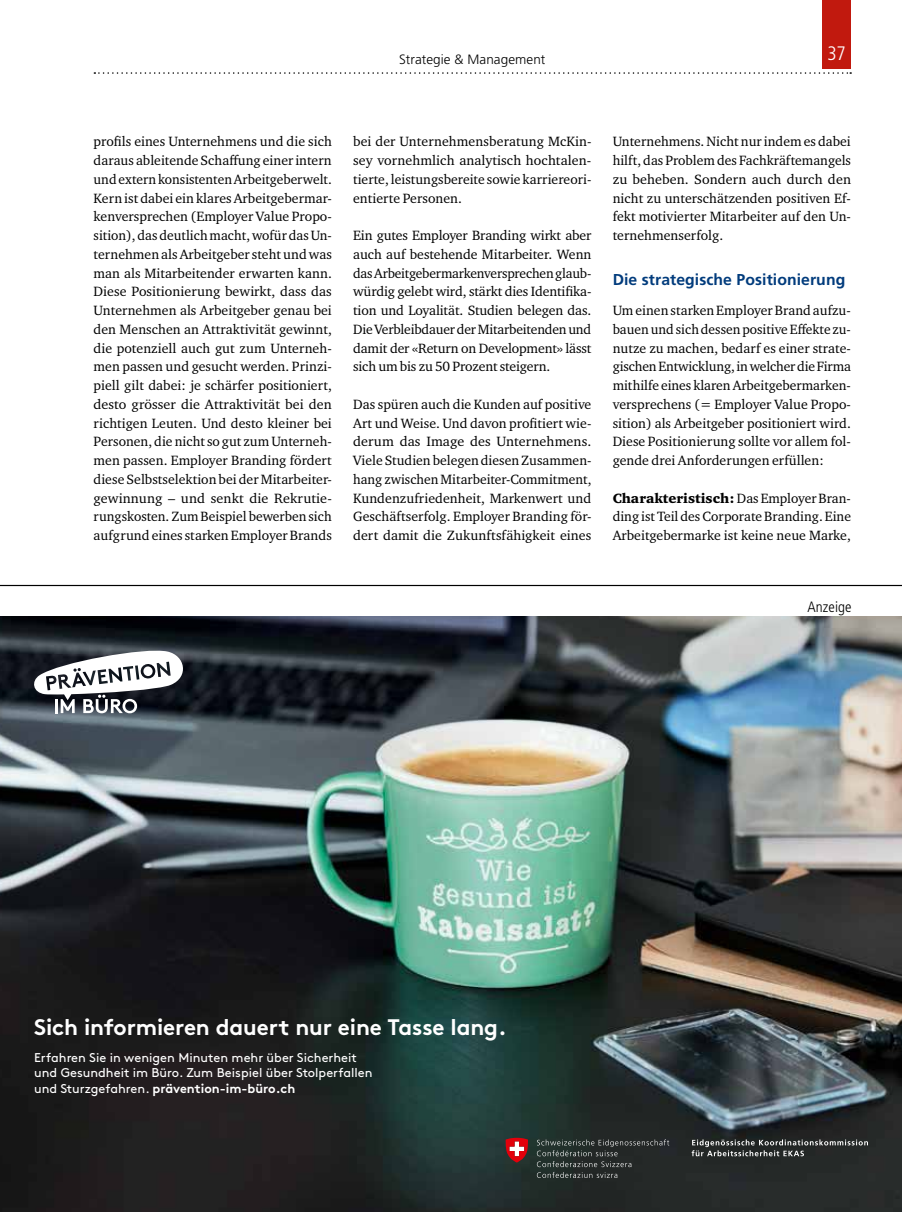
<style>
.page{position:relative;width:902px;height:1212px;background:#fff}
.page>*{position:absolute;margin:0;border:0;box-sizing:border-box;transform-origin:0 0}
.t1{font:700 22.5px "Brown";letter-spacing:-.005em;color:#fff}
.t2{font:300 condensed 19.5px "Frutiger LT Std";color:#fff}
.t3{font:700 15.75px "Frutiger LT Std";letter-spacing:.005em;color:#003b7c}
.t4{font:300 condensed 15px "Frutiger LT Std";letter-spacing:.005em;color:#000}
.t5{font:13.8px/18.8px "Charter ITC Std";letter-spacing:.005em;color:#000;text-align:justify}
.t6{font:300 13.5px "Frutiger LT Std";letter-spacing:.005em;color:#000}
.t7{font:12.75px/15.8px "Brown";color:#fff}
.s1{font-weight:900}
.s2{font-weight:700}
</style>
<div class="page">
<svg style="left:94px;top:72px;width:757px;height:2px"></svg>
<div style="left:822px;top:0;width:28px;height:68px;background:#c1190e"></div>
<hr style="left:0;top:585px;width:901px;height:1px;background:#000">
<img style="left:0;top:617px;width:901px;height:595px">
<svg style="left:34px;top:651px;width:149px;height:62px"></svg>
<svg style="left:94px;top:1138px;width:773px;height:40px;background:#2c2e2e"></svg>
<p class="t6" style="left:399px;top:51px;width:148px">Strategie &amp; Management</p>
<h2 class="t2" style="left:827px;top:42px;width:20px">37</h2>
<p class="t5" style="left:94px;top:132px;width:240px">profils eines Unternehmens und die sich daraus ableitende Schaffung einer intern und extern konsistenten Arbeitgeberwelt.<br>Kern ist dabei ein klares Arbeitgebermar&shy;kenversprechen (Employer Value Propo&shy;sition), das deutlich macht, wofür das Un&shy;ternehmen als Arbeitgeber steht und was man als Mitarbeitender erwarten kann.<br>Diese Positionierung bewirkt, dass das Unternehmen als Arbeitgeber genau bei den Menschen an Attraktivität gewinnt, die potenziell auch gut zum Unterneh&shy;men passen und gesucht werden. Prinzi&shy;piell gilt dabei: je schärfer positioniert, desto grösser die Attraktivität bei den richtigen Leuten. Und desto kleiner bei Personen, die nicht so gut zum Unterneh&shy;men passen. Employer Branding fördert diese Selbstselektion bei der Mitarbeiter&shy;gewinnung – und senkt die Rekrutie&shy;rungskosten. Zum Beispiel bewerben sich aufgrund eines starken Employer Brands</p>
<p class="t5" style="left:353px;top:132px;width:240px">bei der Unternehmensberatung McKin&shy;sey vornehmlich analytisch hochtalen&shy;tierte, leistungsbereite sowie karriereori&shy;entierte Personen.</p>
<p class="t5" style="left:353px;top:226px;width:240px">Ein gutes Employer Branding wirkt aber auch auf bestehende Mitarbeiter. Wenn das Arbeitgebermarkenversprechen glaub&shy;würdig gelebt wird, stärkt dies Identifika&shy;tion und Loyalität. Studien belegen das.<br>Die Verbleibdauer der Mitarbeitenden und damit der «Return on Development» lässt sich um bis zu 50 Prozent steigern.</p>
<p class="t5" style="left:353px;top:394px;width:240px">Das spüren auch die Kunden auf positive Art und Weise. Und davon profitiert wie&shy;derum das Image des Unternehmens.<br>Viele Studien belegen diesen Zusammen&shy;hang zwischen Mitarbeiter-Commitment, Kundenzufriedenheit, Markenwert und Geschäftserfolg. Employer Branding för&shy;dert damit die Zukunftsfähigkeit eines</p>
<p class="t5" style="left:612px;top:132px;width:240px">Unternehmens. Nicht nur indem es dabei hilft, das Problem des Fachkräftemangels zu beheben. Sondern auch durch den nicht zu unterschätzenden positiven Ef&shy;fekt motivierter Mitarbeiter auf den Un&shy;ternehmenserfolg.</p>
<p class="t3" style="left:612px;top:270px;width:234px">Die strategische Positionierung</p>
<p class="t5" style="left:612px;top:301px;width:240px">Um einen starken Employer Brand aufzu&shy;bauen und sich dessen positive Effekte zu&shy;nutze zu machen, bedarf es einer strate&shy;gischen Entwicklung, in welcher die Firma mithilfe eines klaren Arbeitgebermarken&shy;versprechens (= Employer Value Propo&shy;sition) als Arbeitgeber positioniert wird.<br>Diese Positionierung sollte vor allem fol&shy;gende drei Anforderungen erfüllen:</p>
<p class="t5" style="left:612px;top:488px;width:240px"><span class="s1">Charakteristisch:</span> Das Employer Bran&shy;ding ist Teil des Corporate Branding. Eine Arbeitgebermarke ist keine neue Marke,</p>
<p class="t4" style="left:807px;top:599px;width:45px">Anzeige</p>
<h1 class="t1" style="left:34px;top:1009px;width:474px">Sich informieren dauert nur eine Tasse lang.</h1>
<p class="t7" style="left:34px;top:1048px;width:340px">Erfahren Sie in wenigen Minuten mehr über Sicherheit und Gesundheit im Büro. Zum Beispiel über Stolperfallen und Sturzgefahren. <span class="s2">prävention-im-büro.ch</span></p>
</div>
